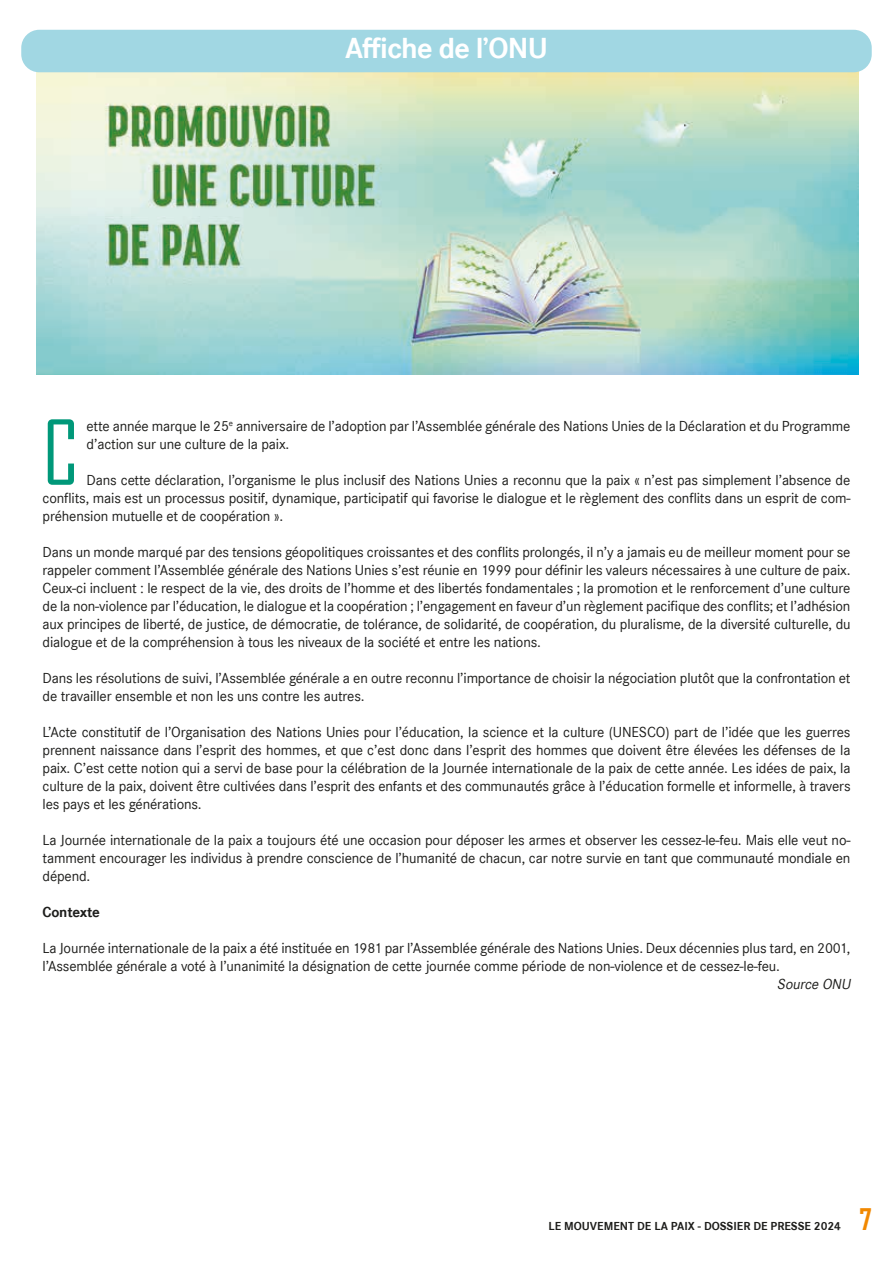
<style>
.page{position:relative;width:893px;height:1263px;background:#fff}
.page>*{position:absolute;margin:0;border:0;box-sizing:border-box;transform-origin:0 0}
.t1{font:85.65px "Agency FB";color:#009879}
.t2{font:700 30px "Corporate S";letter-spacing:-.025em;color:#fff}
.t3{font:700 28.5px "Agency FB";color:#f18800}
.t4{font:15px/18px "Corporate S";letter-spacing:-.01em;color:#1d1d1b;text-align:justify}
.t5{font:italic 15px "Corporate S";color:#1d1d1b}
.t6{font:700 15px "Corporate S";letter-spacing:-.01em;color:#1d1d1b}
.t7{font:700 12px "Corporate S";color:#1d1d1b}
</style>
<div class="page">
<img style="left:36px;top:71px;width:823px;height:303px">
<div style="left:21px;top:30px;width:851px;height:42px;background:#a1d7e3;border-radius:18px"></div>
<h2 class="t2" style="left:345px;top:31px;width:204px">Affiche de l’ONU</h2>
<h1 class="t1" style="left:43px;top:400px;width:38px">C</h1>
<p class="t4" style="left:87px;top:417px;width:765px">ette année marque le 25<sup>e</sup> anniversaire de l’adoption par l’Assemblée générale des Nations Unies de la Déclaration et du Programme d’action sur une culture de la paix.</p>
<p class="t4" style="left:43px;top:471px;width:809px;text-indent:44px">Dans cette déclaration, l’organisme le plus inclusif des Nations Unies a reconnu que la paix « n’est pas simplement l’absence de conflits, mais est un processus positif, dynamique, participatif qui favorise le dialogue et le règlement des conflits dans un esprit de com&shy;préhension mutuelle et de coopération ».</p>
<p class="t4" style="left:43px;top:543px;width:810px">Dans un monde marqué par des tensions géopolitiques croissantes et des conflits prolongés, il n’y a jamais eu de meilleur moment pour se rappeler comment l’Assemblée générale des Nations Unies s’est réunie en 1999 pour définir les valeurs nécessaires à une culture de paix.<br>Ceux-ci incluent : le respect de la vie, des droits de l’homme et des libertés fondamentales ; la promotion et le renforcement d’une culture de la non-violence par l’éducation, le dialogue et la coopération ; l’engagement en faveur d’un règlement pacifique des conflits; et l’adhésion aux principes de liberté, de justice, de démocratie, de tolérance, de solidarité, de coopération, du pluralisme, de la diversité culturelle, du dialogue et de la compréhension à tous les niveaux de la société et entre les nations.</p>
<p class="t4" style="left:43px;top:669px;width:809px">Dans les résolutions de suivi, l’Assemblée générale a en outre reconnu l’importance de choisir la négociation plutôt que la confrontation et de travailler ensemble et non les uns contre les autres.</p>
<p class="t4" style="left:43px;top:723px;width:810px">L’Acte constitutif de l’Organisation des Nations Unies pour l’éducation, la science et la culture (UNESCO) part de l’idée que les guerres prennent naissance dans l’esprit des hommes, et que c’est donc dans l’esprit des hommes que doivent être élevées les défenses de la paix. C’est cette notion qui a servi de base pour la célébration de la Journée internationale de la paix de cette année. Les idées de paix, la culture de la paix, doivent être cultivées dans l’esprit des enfants et des communautés grâce à l’éducation formelle et informelle, à travers les pays et les générations.</p>
<p class="t4" style="left:43px;top:831px;width:809px">La Journée internationale de la paix a toujours été une occasion pour déposer les armes et observer les cessez-le-feu. Mais elle veut no&shy;tamment encourager les individus à prendre conscience de l’humanité de chacun, car notre survie en tant que communauté mondiale en dépend.</p>
<p class="t6" style="left:43px;top:903px;width:59px">Contexte</p>
<p class="t4" style="left:43px;top:939px;width:809px">La Journée internationale de la paix a été instituée en 1981 par l’Assemblée générale des Nations Unies. Deux décennies plus tard, en 2001, l’Assemblée générale a voté à l’unanimité la désignation de cette journée comme période de non-violence et de cessez-le-feu.</p>
<p class="t5" style="left:777px;top:975px;width:78px">Source ONU</p>
<p class="t7" style="left:548px;top:1219px;width:294px">LE MOUVEMENT DE LA PAIX - DOSSIER DE PRESSE 2024</p>
<h3 class="t3" style="left:859px;top:1201px;width:14px">7</h3>
</div>
